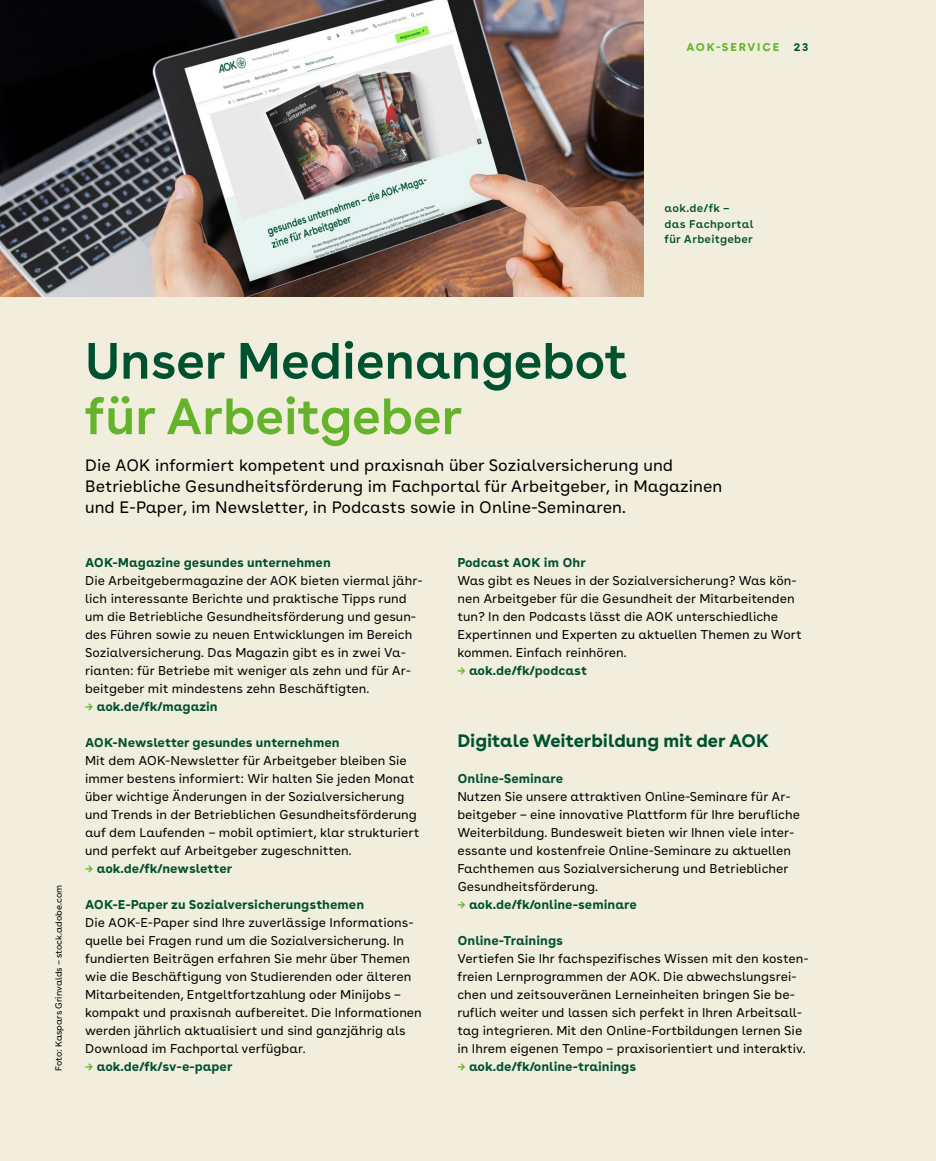
<style>
.page{position:relative;width:936px;height:1161px;background:#fff}
.page>*{position:absolute;margin:0;border:0;box-sizing:border-box;transform-origin:0 0}
.t1{font:600 51px "AOK Buenos Aires";color:#005130}
.t2{font:600 51px "AOK Buenos Aires";color:#64b32b}
.t3{font:700 18px "AOK Buenos Aires";color:#005130}
.t4{font:16.5px/21px "AOK Buenos Aires Text";color:#000}
.t5{font:12.75px/18px "AOK Buenos Aires Text";color:#000}
.t6{font:700 12.75px "AOK Buenos Aires Text";color:#005130}
.t7{font:600 11.25px/15.1px "AOK Buenos Aires Text";letter-spacing:.02em;color:#005130}
.t8{font:700 11.25px "AOK Buenos Aires";letter-spacing:.16em;color:#64b32b}
.t9{font:700 11.25px "AOK Buenos Aires";color:#005130}
.t10{font:9px "AOK Buenos Aires";color:#000}
.s1{color:#64b32b}
</style>
<div class="page">
<div style="left:0;top:0;width:935px;height:1161px;background:#f1eedd"></div>
<img style="left:0;top:0;width:643px;height:297px">
<p class="t8" style="left:686px;top:37px;width:94px">AOK-SERVICE</p>
<p class="t9" style="left:793px;top:37px;width:16px">23</p>
<p class="t7" style="left:664px;top:200px;width:90px">aok.de/fk – das Fachportal für Arbeitgeber</p>
<p class="t10" style="left:51px;top:1071px;width:187px;rotate:-90deg">Foto: Kaspars Grinvalds – stock.adobe.com</p>
<h1 class="t1" style="left:85px;top:318px;width:544px">Unser Medienangebot</h1>
<h1 class="t2" style="left:85px;top:373px;width:378px">für Arbeitgeber</h1>
<p class="t4" style="left:85px;top:453px;width:638px">Die AOK informiert kompetent und praxisnah über Sozialversicherung und<br>Betriebliche Gesundheitsförderung im Fachportal für Arbeitgeber, in Magazinen und E-Paper, im Newsletter, in Podcasts sowie in Online-Seminaren.</p>
<p class="t6" style="left:85px;top:551px;width:247px">AOK-Magazine gesundes unternehmen</p>
<p class="t5" style="left:85px;top:570px;width:337px">Die Arbeitgebermagazine der AOK bieten viermal jähr&shy;lich interessante Berichte und praktische Tipps rund um die Betriebliche Gesundheitsförderung und gesun&shy;des Führen sowie zu neuen Entwicklungen im Bereich Sozialversicherung. Das Magazin gibt es in zwei Va&shy;rianten: für Betriebe mit weniger als zehn und für Ar&shy;beitgeber mit mindestens zehn Beschäftigten.</p>
<p class="t6" style="left:85px;top:695px;width:134px"><span class="s1">→</span> aok.de/fk/magazin</p>
<p class="t6" style="left:85px;top:731px;width:256px">AOK-Newsletter gesundes unternehmen</p>
<p class="t5" style="left:85px;top:750px;width:336px">Mit dem AOK-Newsletter für Arbeitgeber bleiben Sie immer bestens informiert: Wir halten Sie jeden Monat über wichtige Änderungen in der Sozialversicherung und Trends in der Betrieblichen Gesundheitsförderung auf dem Laufenden – mobil optimiert, klar strukturiert und perfekt auf Arbeitgeber zugeschnitten.</p>
<p class="t6" style="left:85px;top:857px;width:149px"><span class="s1">→</span> aok.de/fk/newsletter</p>
<p class="t6" style="left:85px;top:893px;width:281px">AOK-E-Paper zu Sozialversicherungsthemen</p>
<p class="t5" style="left:85px;top:912px;width:338px">Die AOK-E-Paper sind Ihre zuverlässige Informations&shy;quelle bei Fragen rund um die Sozialversicherung. In fundierten Beiträgen erfahren Sie mehr über Themen wie die Beschäftigung von Studierenden oder älteren Mitarbeitenden, Entgeltfortzahlung oder Minijobs – kompakt und praxisnah aufbereitet. Die Informationen werden jährlich aktualisiert und sind ganzjährig als Download im Fachportal verfügbar.</p>
<p class="t6" style="left:85px;top:1055px;width:149px"><span class="s1">→</span> aok.de/fk/sv-e-paper</p>
<p class="t6" style="left:457px;top:551px;width:130px">Podcast AOK im Ohr</p>
<p class="t5" style="left:457px;top:570px;width:346px">Was gibt es Neues in der Sozialversicherung? Was kön&shy;nen Arbeitgeber für die Gesundheit der Mitarbeitenden tun? In den Podcasts lässt die AOK unterschiedliche Expertinnen und Experten zu aktuellen Themen zu Wort kommen. Einfach reinhören.</p>
<p class="t6" style="left:457px;top:659px;width:131px"><span class="s1">→</span> aok.de/fk/podcast</p>
<h2 class="t3" style="left:457px;top:725px;width:313px">Digitale Weiterbildung mit der AOK</h2>
<p class="t6" style="left:457px;top:767px;width:107px">Online-Seminare</p>
<p class="t5" style="left:457px;top:786px;width:344px">Nutzen Sie unsere attraktiven Online-Seminare für Ar&shy;beitgeber – eine innovative Plattform für Ihre berufliche Weiterbildung. Bundesweit bieten wir Ihnen viele inter&shy;essante und kostenfreie Online-Seminare zu aktuellen Fachthemen aus Sozialversicherung und Betrieblicher Gesundheitsförderung.</p>
<p class="t6" style="left:457px;top:893px;width:181px"><span class="s1">→</span> aok.de/fk/online-seminare</p>
<p class="t6" style="left:457px;top:929px;width:107px">Online-Trainings</p>
<p class="t5" style="left:457px;top:948px;width:353px">Vertiefen Sie Ihr fachspezifisches Wissen mit den kosten&shy;freien Lernprogrammen der AOK. Die abwechslungsrei&shy;chen und zeitsouveränen Lerneinheiten bringen Sie be&shy;ruflich weiter und lassen sich perfekt in Ihren Arbeitsall&shy;tag integrieren. Mit den Online-Fortbildungen lernen Sie in Ihrem eigenen Tempo – praxisorientiert und interaktiv.</p>
<p class="t6" style="left:457px;top:1055px;width:180px"><span class="s1">→</span> aok.de/fk/online-trainings</p>
</div>
